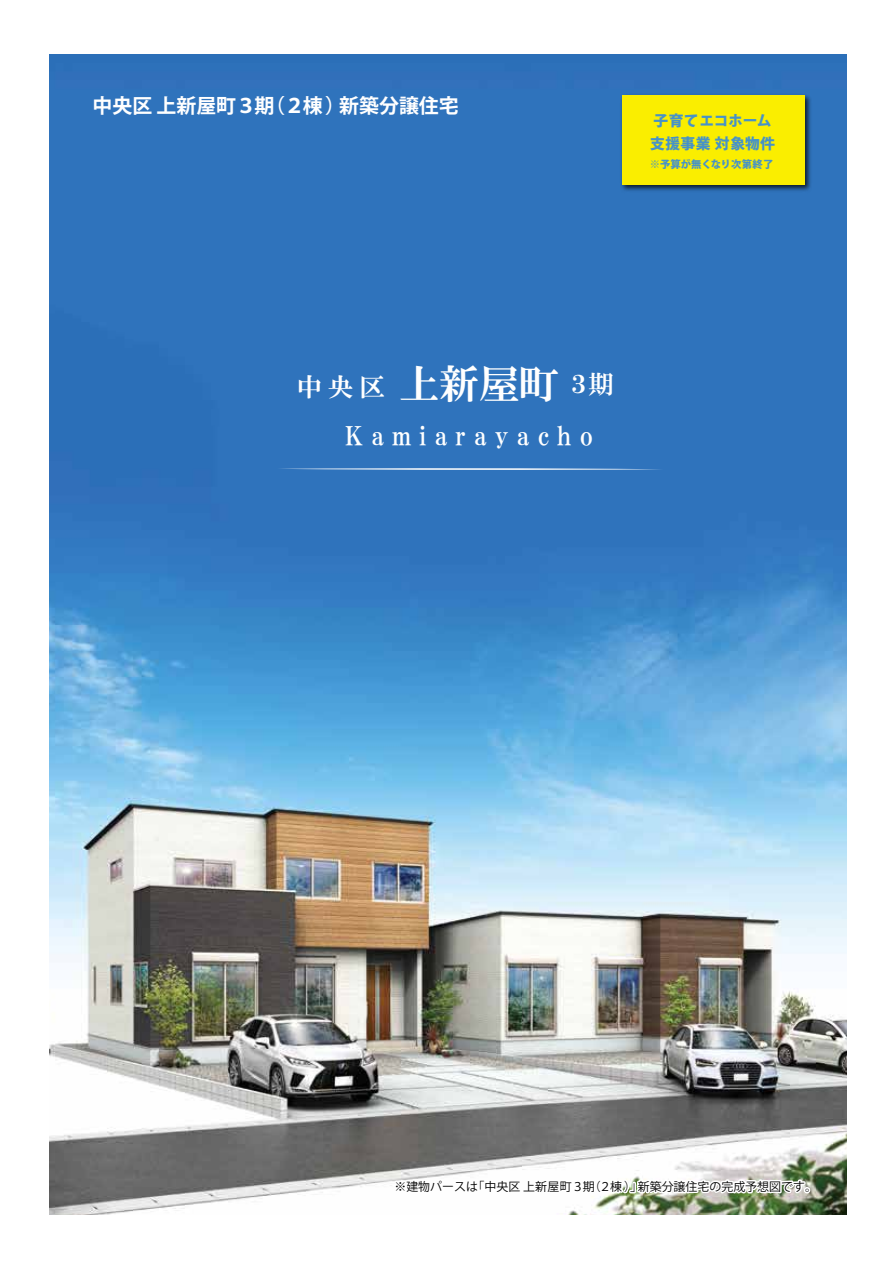
<style>
.page{position:relative;width:893px;height:1263px;background:#fff}
.page>*{position:absolute;margin:0;border:0;box-sizing:border-box;transform-origin:0 0}
.t1{font:40.5px "HGP Mincho E";color:#fff}
.t2{font:25.95px "HGP Mincho E";letter-spacing:.31em;color:#fff}
.t3{font:25.65px "HGP Mincho E";color:#fff}
.t4{font:700 19.95px "Koz Go Pro";color:#fff}
.t5{font:800 14.85px/23px "Koz Go Pr 6 N";letter-spacing:.02em;color:#4692c8}
.t6{font:12px "Koz Go Pro";color:#000}
.t7{font:800 10.35px "Koz Go Pr 6 N";color:#4692c8}
.s1{font-size:25.2px}
</style>
<div class="page">
<img style="left:50px;top:54px;width:797px;height:1161px">
<img style="left:618px;top:91px;width:196px;height:103px">
<div style="left:622px;top:96px;width:183px;height:89px;background:#faee00"></div>
<svg style="left:392px;top:1038px;width:418px;height:166px"></svg>
<svg style="left:277px;top:468px;width:386px;height:2px"></svg>
<h3 class="t4" style="left:93px;top:92px;width:368px">中央区 上新屋町３期（２棟）新築分譲住宅</h3>
<p class="t5" style="left:650px;top:110px;width:126px">子育てエコホーム支援事業 対象物件</p>
<p class="t7" style="left:650px;top:158px;width:125px">※予算が無くなり次第終了</p>
<h1 class="t1" style="left:399px;top:363px;width:216px">上新屋町<span class="s1">３期</span></h1>
<h2 class="t2" style="left:345px;top:423px;width:250px">Kamiarayacho</h2>
<h3 class="t3" style="left:296px;top:374px;width:90px">中央区</h3>
<p class="t6" style="left:394px;top:1179px;width:424px">※建物パースは「中央区 上新屋町３期（２棟）」新築分譲住宅の完成予想図です。</p>
</div>
